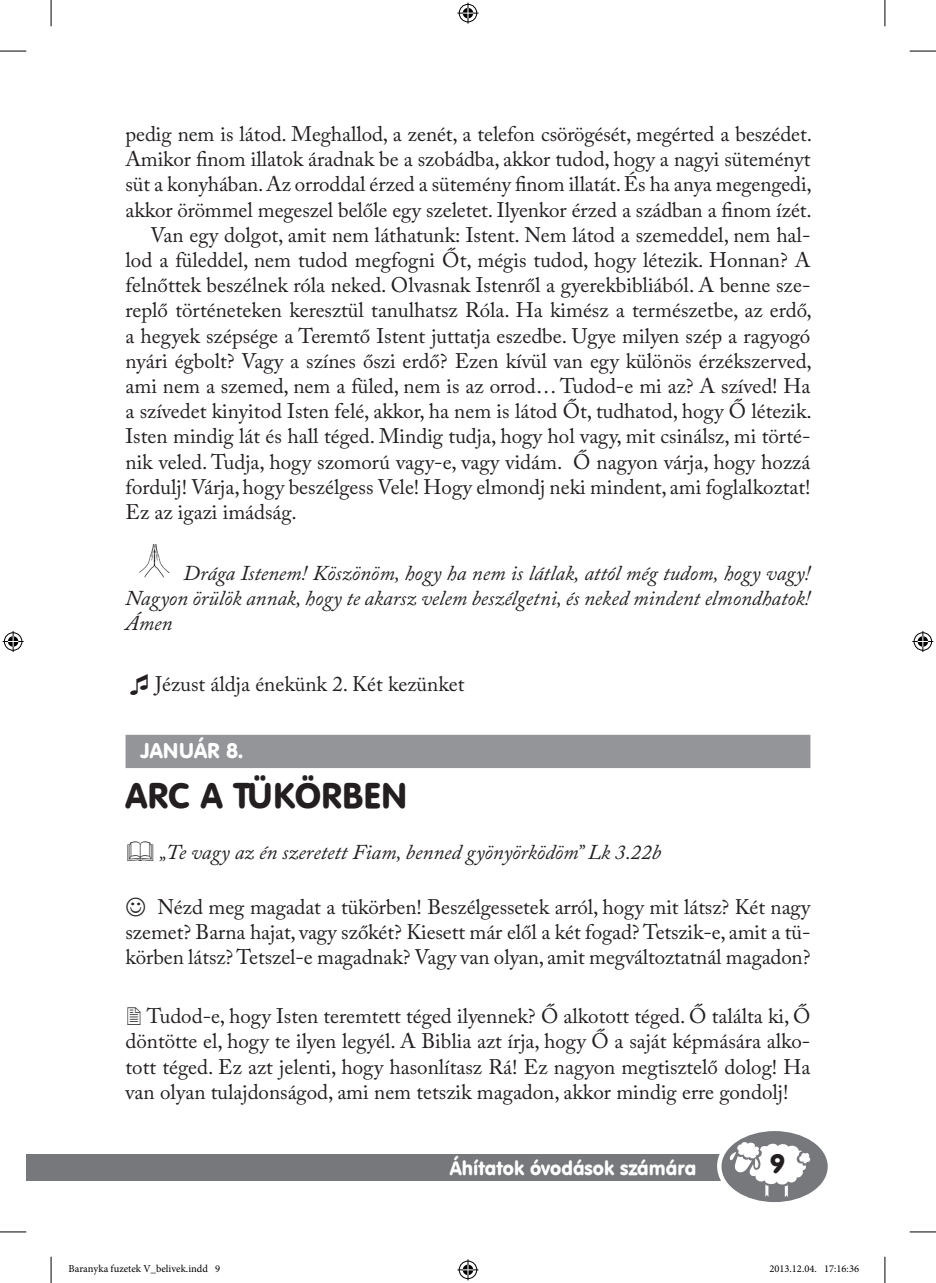
<style>
.page{position:relative;width:936px;height:1283px;background:#fff}
.page>*{position:absolute;margin:0;border:0;box-sizing:border-box;transform-origin:0 0}
.t1{font:35px "Hu Vagou Hu";color:#231f20}
.t2{font:26.6px "Hu Vagou Hu";color:#231f20}
.t3{font:21px/25.2px "Adobe Caslon Pro";color:#231f20;text-align:justify}
.t4{font:italic 21px/25.2px "Adobe Caslon Pro";color:#231f20;text-align:justify}
.t5{font:21px "Hu Vagou Hu";color:#fff}
.t6{font:19.25px "Hu Vagou Hu";color:#fff}
.t7{font:10.5px "Minion Pro";color:#000}
</style>
<div class="page">
<div style="left:26px;top:1154px;width:789px;height:27px;background:#76787b"></div>
<div style="left:717px;top:1125px;width:115px;height:82px;background:#fff;border-radius:50%"></div>
<svg style="left:721px;top:1131px;width:106px;height:71px"></svg>
<div style="left:125px;top:735px;width:685px;height:33px;background:#939598"></div>
<img style="left:139px;top:544px;width:31px;height:34px">
<svg style="left:0;top:51px;width:26px;height:1px"></svg>
<svg style="left:909px;top:51px;width:26px;height:1px"></svg>
<svg style="left:0;top:1231px;width:26px;height:1px"></svg>
<svg style="left:909px;top:1231px;width:26px;height:1px"></svg>
<svg style="left:51px;top:0;width:1px;height:26px"></svg>
<svg style="left:51px;top:1256px;width:1px;height:27px"></svg>
<svg style="left:884px;top:0;width:1px;height:26px"></svg>
<svg style="left:884px;top:1256px;width:1px;height:27px"></svg>
<svg style="left:457px;top:3px;width:21px;height:21px"></svg>
<svg style="left:457px;top:1259px;width:21px;height:21px"></svg>
<svg style="left:3px;top:631px;width:21px;height:21px"></svg>
<svg style="left:912px;top:631px;width:21px;height:21px"></svg>
<p class="t3" style="left:125px;top:121px;width:688px">pedig nem is látod. Meghallod, a zenét, a telefon csörögését, megérted a beszédet.</p>
<p class="t3" style="left:125px;top:146px;width:686px">Amikor finom illatok áradnak be a szobádba, akkor tudod, hogy a nagyi süteményt</p>
<p class="t3" style="left:125px;top:171px;width:688px">süt a konyhában. Az orroddal érzed a sütemény finom illatát. És ha anya megengedi,</p>
<p class="t3" style="left:125px;top:197px;width:687px">akkor örömmel megeszel belőle egy szeletet. Ilyenkor érzed a szádban a finom ízét.</p>
<p class="t3" style="left:150px;top:222px;width:661px">Van egy dolgot, amit nem láthatunk: Istent. Nem látod a szemeddel, nem hal-</p>
<p class="t3" style="left:125px;top:247px;width:686px">lod a füleddel, nem tudod megfogni Őt, mégis tudod, hogy létezik. Honnan? A</p>
<p class="t3" style="left:125px;top:272px;width:686px">felnőttek beszélnek róla neked. Olvasnak Istenről a gyerekbibliából. A benne sze-</p>
<p class="t3" style="left:125px;top:297px;width:687px">replő történeteken keresztül tanulhatsz Róla. Ha kimész a természetbe, az erdő,</p>
<p class="t3" style="left:125px;top:323px;width:686px">a hegyek szépsége a Teremtő Istent juttatja eszedbe. Ugye milyen szép a ragyogó</p>
<p class="t3" style="left:125px;top:348px;width:688px">nyári égbolt? Vagy a színes őszi erdő? Ezen kívül van egy különös érzékszerved,</p>
<p class="t3" style="left:125px;top:373px;width:686px">ami nem a szemed, nem a füled, nem is az orrod… Tudod-e mi az? A szíved! Ha</p>
<p class="t3" style="left:125px;top:398px;width:688px">a szívedet kinyitod Isten felé, akkor, ha nem is látod Őt, tudhatod, hogy Ő létezik.</p>
<p class="t3" style="left:125px;top:423px;width:686px">Isten mindig lát és hall téged. Mindig tudja, hogy hol vagy, mit csinálsz, mi törté-</p>
<p class="t3" style="left:125px;top:449px;width:686px">nik veled. Tudja, hogy szomorú vagy-e, vagy vidám. Ő nagyon várja, hogy hozzá</p>
<p class="t3" style="left:125px;top:474px;width:686px">fordulj! Várja, hogy beszélgess Vele! Hogy elmondj neki mindent, ami foglalkoztat!</p>
<p class="t3" style="left:125px;top:499px;width:173px">Ez az igazi imádság.</p>
<p class="t4" style="left:125px;top:560px;width:686px;text-indent:58px">Drága Istenem! Köszönöm, hogy ha nem is látlak, attól még tudom, hogy vagy!<br>Nagyon örülök annak, hogy te akarsz velem beszélgetni, és neked mindent elmondhatok!<br>Ámen</p>
<p class="t3" style="left:155px;top:671px;width:311px">Jézust áldja énekünk 2. Két kezünket</p>
<p class="t5" style="left:140px;top:738px;width:104px">Január 8.</p>
<h1 class="t1" style="left:125px;top:774px;width:283px">Arc a tükörben</h1>
<p class="t4" style="left:159px;top:839px;width:503px">„Te vagy az én szeretett Fiam, benned gyönyörködöm” Lk 3.22b</p>
<p class="t3" style="left:125px;top:894px;width:687px;text-indent:32px">Nézd meg magadat a tükörben! Beszélgessetek arról, hogy mit látsz? Két nagy szemet? Barna hajat, vagy szőkét? Kiesett már elől a két fogad? Tetszik-e, amit a tü&shy;körben látsz? Tetszel-e magadnak? Vagy van olyan, amit megváltoztatnál magadon?</p>
<p class="t3" style="left:125px;top:1003px;width:686px;text-indent:21px">Tudod-e, hogy Isten teremtett téged ilyennek? Ő alkotott téged. Ő találta ki, Ő döntötte el, hogy te ilyen legyél. A Biblia azt írja, hogy Ő a saját képmására alko&shy;tott téged. Ez azt jelenti, hogy hasonlítasz Rá! Ez nagyon megtisztelő dolog! Ha van olyan tulajdonságod, ami nem tetszik magadon, akkor mindig erre gondolj!</p>
<p class="t6" style="left:450px;top:1155px;width:248px">Áhítatok óvodások számára</p>
<p class="t2" style="left:770px;top:1147px;width:16px">9</p>
<p class="t7" style="left:69px;top:1262px;width:153px">Baranyka fuzetek V_belivek.indd 9</p>
<p class="t7" style="left:769px;top:1262px;width:91px">2013.12.04. 17:16:36</p>
</div>
